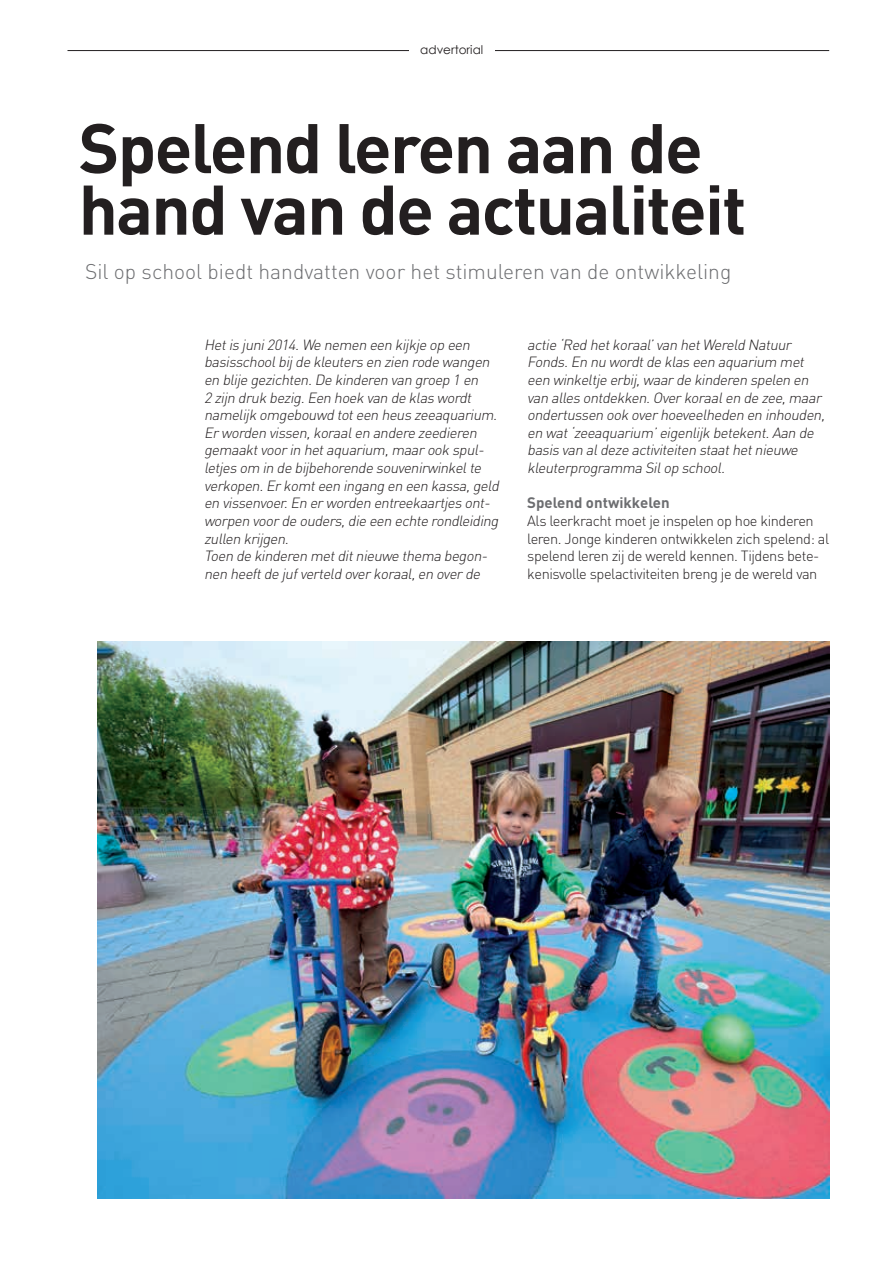
<style>
.page{position:relative;width:893px;height:1263px;background:#fff}
.page>*{position:absolute;margin:0;border:0;box-sizing:border-box;transform-origin:0 0}
.t1{font:700 69px/61.5px "DIN Pro";letter-spacing:-.025em;color:#231f20}
.t2{font:300 21px "DIN";color:#6c6d70}
.t3{font:700 15px "DIN Pro";color:#6c6d70}
.t4{font:italic 300 14.7px/17.7px "DIN Pro";letter-spacing:-.03em;color:#231f20}
.t5{font:300 14.7px/17.5px "DIN Pro";letter-spacing:-.03em;color:#231f20}
.t6{font:12px "Century Gothic";color:#231f20}
</style>
<div class="page">
<hr style="left:68px;top:50px;width:761px;height:1px;background:#231f20">
<div style="left:409px;top:45px;width:86px;height:18px;background:#fff"></div>
<img style="left:98px;top:641px;width:731px;height:557px">
<p class="t6" style="left:420px;top:42px;width:65px">advertorial</p>
<h1 class="t1" style="left:79px;top:115px;width:669px">Spelend leren aan de hand van de actualiteit</h1>
<h2 class="t2" style="left:85px;top:259px;width:648px">Sil op school biedt handvatten voor het stimuleren van de ontwikkeling</h2>
<p class="t4" style="left:204px;top:335px;width:300px">Hetisjuni2014.We nemen een kijkje op een basisschoolbij de kleutersen zien rode wangen en blije gezichten.De kinderen van groep 1 en<br>2 zijn druk bezig.Een hoek van de klaswordt namelijk omgebouwd toteen heuszeeaquarium.<br>Erworden vissen,koraalen andere zeedieren gemaaktvoorin hetaquarium,maarook spul&shy;letjesom in de bijbehorende souvenirwinkelte verkopen.Erkomteen ingang en een kassa,geld en vissenvoer.En erworden entreekaartjesont&shy;worpen voorde ouders,die een echte rondleiding zullen krijgen.<br>Toen de kinderen metditnieuwe thema begon&shy;nen heeftde jufverteld overkoraal,en overde</p>
<p class="t4" style="left:527px;top:335px;width:302px">actie ‘Red hetkoraal’van hetWereld Natuur Fonds.En nu wordtde klaseen aquarium met een winkeltje erbij,waarde kinderen spelen en van allesontdekken.Overkoraalen de zee,maar ondertussen ook overhoeveelheden en inhouden, en wat‘zeeaquarium’eigenlijk betekent.Aan de basisvan aldeze activiteiten staathetnieuwe kleuterprogramma Silop school.</p>
<p class="t3" style="left:527px;top:493px;width:144px">Spelend ontwikkelen</p>
<p class="t5" style="left:527px;top:511px;width:303px">Als leerkracht moet je inspelen op hoe kinderen leren. Jonge kinderen ontwikkelen zich spelend: al spelend leren zij de wereld kennen. Tijdens bete&shy;kenisvolle spelactiviteiten breng je de wereld van</p>
</div>
